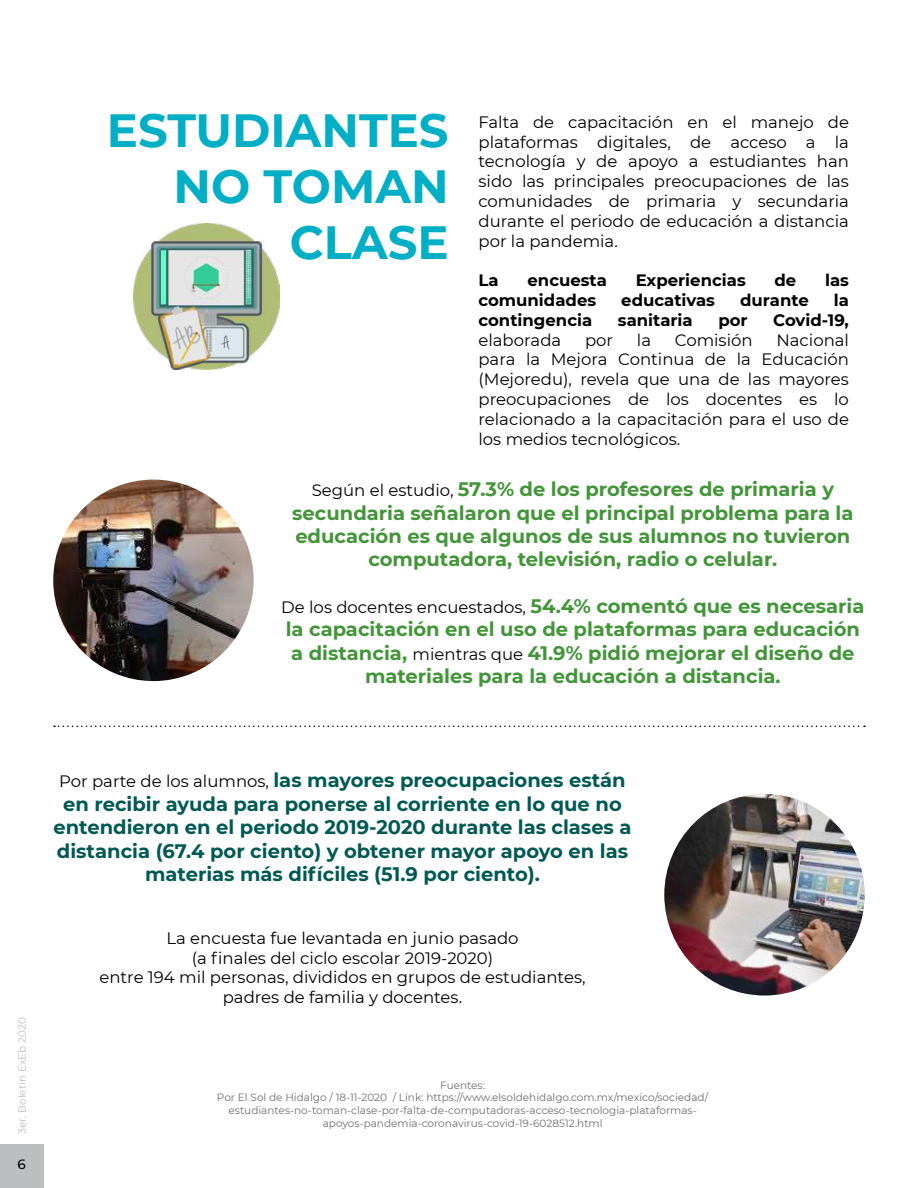
<style>
.page{position:relative;width:918px;height:1188px;background:#fff}
.page>*{position:absolute;margin:0;border:0;box-sizing:border-box;transform-origin:0 0}
.t1{font:700 46.5px/55.8px "Montserrat";color:#00aec5;text-align:right}
.t2{font:700 19.5px/23.4px "Montserrat";color:#439539;text-align:center}
.t3{font:700 19.5px/23.4px "Montserrat";color:#005953;text-align:center}
.t4{font:16.5px/19.8px "Montserrat";color:#000;text-align:justify}
.t5{font:700 16.5px "Montserrat";color:#000}
.t6{font:500 13.5px "Montserrat";color:#000}
.t7{font:10.5px/12.6px "Montserrat";color:#6d6e71;text-align:center}
.t8{font:10.5px "Montserrat";color:#bcbec0}
.s1{font-weight:400;font-size:16.5px;color:#000}
</style>
<div class="page">
<div style="left:0;top:1144px;width:44px;height:44px;background:#bcbec0"></div>
<svg style="left:54px;top:726px;width:811px;height:1px"></svg>
<img style="left:53px;top:480px;width:201px;height:201px">
<img style="left:664px;top:794px;width:201px;height:202px">
<img style="left:134px;top:224px;width:145px;height:145px">
<h1 class="t1" style="left:107px;top:100px;width:343px">ESTUDIANTES<br>NO TOMAN<br>CLASE</h1>
<p class="t4" style="left:478px;top:111px;width:372px">Falta de capacitación en el manejo de plataformas digitales, de acceso a la tecnología y de apoyo a estudiantes han sido las principales preocupaciones de las comunidades de primaria y secundaria durante el periodo de educación a distancia por la pandemia.</p>
<p class="t5" style="left:478px;top:268px;width:22px">La</p>
<p class="t5" style="left:527px;top:268px;width:81px">encuesta</p>
<p class="t5" style="left:636px;top:268px;width:112px">Experiencias</p>
<p class="t5" style="left:775px;top:268px;width:23px">de</p>
<p class="t5" style="left:825px;top:268px;width:25px">las</p>
<p class="t5" style="left:478px;top:288px;width:119px">comunidades</p>
<p class="t5" style="left:621px;top:288px;width:95px">educativas</p>
<p class="t5" style="left:740px;top:288px;width:70px">durante</p>
<p class="t5" style="left:834px;top:288px;width:17px">la</p>
<p class="t5" style="left:478px;top:308px;width:115px">contingencia</p>
<p class="t5" style="left:618px;top:308px;width:76px">sanitaria</p>
<p class="t5" style="left:718px;top:308px;width:31px">por</p>
<p class="t5" style="left:773px;top:308px;width:77px">Covid-19,</p>
<p class="t4" style="left:478px;top:329px;width:84px">elaborada</p>
<p class="t4" style="left:585px;top:329px;width:30px">por</p>
<p class="t4" style="left:637px;top:329px;width:16px">la</p>
<p class="t4" style="left:675px;top:329px;width:79px">Comisión</p>
<p class="t4" style="left:478px;top:329px;width:372px;text-indent:298px">Nacional para la Mejora Continua de la Educación (Mejoredu), revela que una de las mayores preocupaciones de los docentes es lo relacionado a la capacitación para el uso de los medios tecnológicos.</p>
<p class="t2" style="left:292px;top:477px;width:563px"><span class="s1">Según el estudio,</span> 57.3% de los profesores de primaria y secundaria señalaron que el principal problema para la educación es que algunos de sus alumnos no tuvieron computadora, televisión, radio o celular.</p>
<p class="t2" style="left:281px;top:593px;width:585px"><span class="s1">De los docentes encuestados,</span> 54.4% comentó que es necesaria la capacitación en el uso de plataformas para educación a distancia, <span class="s1">mientras que</span> 41.9% pidió mejorar el diseño de materiales para la educación a distancia.</p>
<p class="t8" style="left:15px;top:1134px;width:119px;rotate:-90deg">3er. Boletín ExEb 2020</p>
<p class="t6" style="left:18px;top:1155px;width:10px">6</p>
<p class="t3" style="left:53px;top:768px;width:580px"><span class="s1">Por parte de los alumnos,</span> las mayores preocupaciones están en recibir ayuda para ponerse al corriente en lo que no entendieron en el periodo 2019-2020 durante las clases a distancia (67.4 por ciento) y obtener mayor apoyo en las materias más difíciles (51.9 por ciento).</p>
<p class="t4" style="left:99px;top:927px;width:488px;text-align:center">La encuesta fue levantada en junio pasado<br>(a finales del ciclo escolar 2019-2020)<br>entre 194 mil personas, divididos en grupos de estudiantes, padres de familia y docentes.</p>
<p class="t7" style="left:217px;top:1078px;width:493px">Fuentes:<br>Por El Sol de Hidalgo / 18-11-2020 / Link: https://www.elsoldehidalgo.com.mx/mexico/sociedad/ estudiantes-no-toman-clase-por-falta-de-computadoras-acceso-tecnologia-plataformas&shy;apoyos-pandemia-coronavirus-covid-19-6028512.html</p>
</div>
